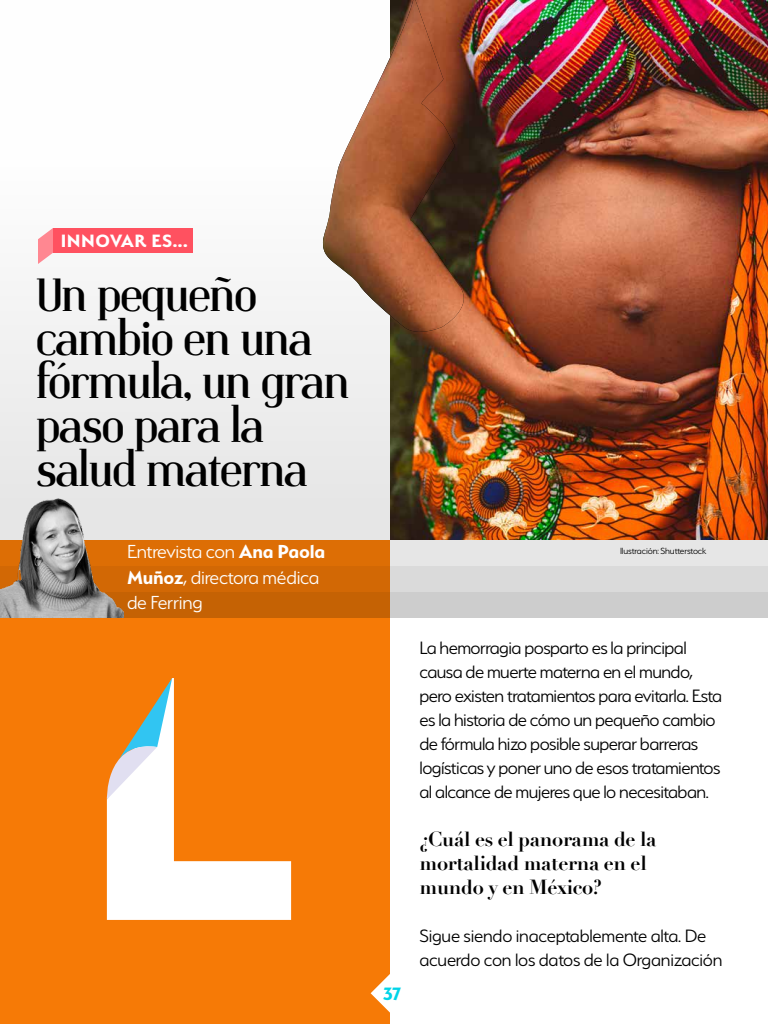
<style>
.page{position:relative;width:768px;height:1024px;background:#fff}
.page>*{position:absolute;margin:0;border:0;box-sizing:border-box;transform-origin:0 0}
.t1{font:46.4px/43.8px "Identica";letter-spacing:-.02em;color:#000}
.t2{font:300 21.1px/25.6px "Serenity";letter-spacing:-.01em;color:#fff}
.t3{font:300 20px/24px "Serenity";letter-spacing:-.025em;color:#000}
.t4{font:700 20px/24px "Didot";letter-spacing:-.015em;color:#000}
.t5{font:700 20px "Serenity";letter-spacing:.03em;color:#fff}
.t6{font:700 20px "Serenity";color:#00d4e8}
.t7{font:300 10px "Serenity";letter-spacing:-.01em;color:#000}
.s1{font-weight:700}
</style>
<div class="page">
<div style="left:0;top:0;width:765px;height:540px;background:linear-gradient(to bottom,#fff,#e6e6e6)"></div>
<div style="left:54px;top:228px;width:139px;height:25px;background:#ff5160"></div>
<svg style="left:38px;top:228px;width:15px;height:36px"></svg>
<img style="left:390px;top:0;width:378px;height:540px">
<div style="left:0;top:540px;width:390px;height:484px;background:#f67a06"></div>
<svg style="left:123px;top:566px;width:645px;height:26px;fill:#dadada"></svg>
<svg style="left:123px;top:592px;width:645px;height:26px;fill:#cdcdcd"></svg>
<svg style="left:123px;top:540px;width:645px;height:26px;fill:#e6e6e6"></svg>
<svg style="left:371px;top:974px;width:19px;height:39px"></svg>
<img style="left:0;top:490px;width:123px;height:128px">
<img style="left:322px;top:0;width:154px;height:338px">
<img style="left:322px;top:0;width:143px;height:333px">
<svg style="left:107px;top:678px;width:184px;height:242px"></svg>
<svg style="left:106px;top:678px;width:66px;height:122px"></svg>
<p class="t5" style="left:61px;top:229px;width:128px">INNOVAR ES...</p>
<h1 class="t1" style="left:36px;top:274px;width:315px">Un pequeño cambio en una fórmula, un gran paso para la salud materna</h1>
<p class="t2" style="left:127px;top:539px;width:200px">Entrevista con <span class="s1">Ana Paola<br>Muñoz</span>, directora médica de Ferring</p>
<p class="t7" style="left:620px;top:546px;width:88px">Ilustración: Shutterstock</p>
<p class="t6" style="left:383px;top:982px;width:20px">37</p>
<p class="t3" style="left:420px;top:636px;width:304px">La hemorragia posparto es la principal causa de muerte materna en el mundo, pero existen tratamientos para evitarla. Esta es la historia de cómo un pequeño cambio de fórmula hizo posible superar barreras logísticas y poner uno de esos tratamientos al alcance de mujeres que lo necesitaban.</p>
<p class="t4" style="left:420px;top:827px;width:238px">¿Cuál es el panorama de la mortalidad materna en el mundo y en México?</p>
<p class="t3" style="left:420px;top:924px;width:304px">Sigue siendo inaceptablemente alta. De acuerdo con los datos de la Organización</p>
</div>
